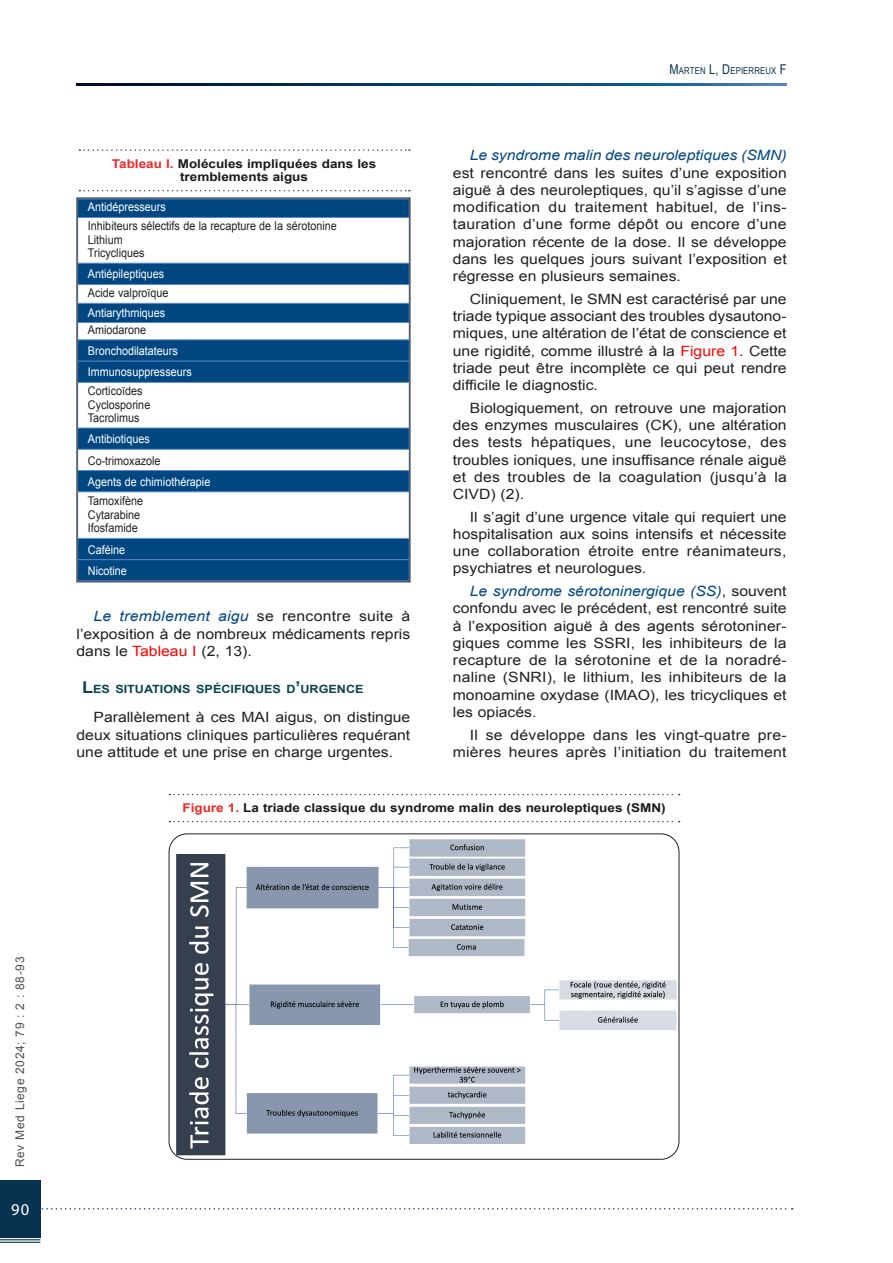
<style>
.page{position:relative;width:893px;height:1263px;background:#fff}
.page>*{position:absolute;margin:0;border:0;box-sizing:border-box;transform-origin:0 0}
.t1{font:16.5px "Myriad Pro";color:#fff}
.Texte_2020{font:14.1px/17.2px "Arial";color:#231f20;text-align:justify;scale:1.11 1}
.Légendes_Tab_et_Fig_2020{font:700 12.15px/13.5px "Arial";color:#1a1a1a;text-align:center;scale:1.11 1}
.Tableau_Texte_2020{font:12px "Arial";color:#231f20;scale:.9 1}
.Tableau_Texte_2020-2{font:12px "Arial";color:#fff;scale:.9 1}
.t2{font:12px "Arial";letter-spacing:.05em;color:#505050}
.Titre_2_2020{font:700 11.4px "Arial";color:#08444e;scale:1.11 1}
.t3{font:9.45px "Arial Narrow";letter-spacing:.015em;color:#073250}
.s1{color:#ee2928}
.s2{font-style:italic;color:#004782}
.s3{color:#f00}
.s4{font-size:16.2px}
.s5{font-size:13.5px}
</style>
<div class="page">
<svg style="left:40px;top:1208px;width:753px;height:1px"></svg>
<div style="left:0;top:1180px;width:40px;height:57px;background:#073250"></div>
<hr style="left:0;top:1239px;width:40px;height:1px;background:#073250">
<hr style="left:0;top:1242px;width:40px;height:1px;background:#073250">
<svg style="left:77px;top:84px;width:710px;height:1px"></svg>
<svg style="left:79px;top:149px;width:331px;height:2px"></svg>
<svg style="left:79px;top:190px;width:331px;height:1px"></svg>
<svg style="left:79px;top:200px;width:329px;height:380px;fill:#004782"></svg>
<div style="left:78px;top:492px;width:331px;height:46px;background:#fff"></div>
<hr style="left:77px;top:217px;width:333px;height:1px;background:#5a8ac7">
<hr style="left:77px;top:263px;width:333px;height:1px;background:#5a8ac7">
<hr style="left:77px;top:284px;width:333px;height:1px;background:#5a8ac7">
<hr style="left:77px;top:303px;width:333px;height:1px;background:#5a8ac7">
<hr style="left:77px;top:322px;width:333px;height:1px;background:#5a8ac7">
<hr style="left:77px;top:339px;width:333px;height:1px;background:#5a8ac7">
<hr style="left:77px;top:361px;width:333px;height:1px;background:#5a8ac7">
<hr style="left:77px;top:382px;width:333px;height:1px;background:#5a8ac7">
<hr style="left:77px;top:428px;width:333px;height:1px;background:#5a8ac7">
<hr style="left:77px;top:449px;width:333px;height:1px;background:#5a8ac7">
<hr style="left:77px;top:470px;width:333px;height:1px;background:#5a8ac7">
<hr style="left:77px;top:491px;width:333px;height:1px;background:#5a8ac7">
<hr style="left:77px;top:538px;width:333px;height:1px;background:#5a8ac7">
<hr style="left:77px;top:559px;width:333px;height:1px;background:#5a8ac7">
<svg style="left:169px;top:794px;width:511px;height:1px"></svg>
<svg style="left:169px;top:821px;width:511px;height:1px"></svg>
<img style="left:169px;top:835px;width:510px;height:324px">
<p class="Légendes_Tab_et_Fig_2020" style="left:112px;top:157px;width:240px"><span class="s1">Tableau I.</span> Molécules impliquées dans les tremblements aigus</p>
<p class="Tableau_Texte_2020-2" style="left:88px;top:199px;width:88px">Antidépresseurs</p>
<p class="Tableau_Texte_2020" style="left:88px;top:218px;width:278px">Inhibiteurs sélectifs de la recapture de la sérotonine</p>
<p class="Tableau_Texte_2020" style="left:88px;top:232px;width:40px">Lithium</p>
<p class="Tableau_Texte_2020" style="left:88px;top:245px;width:64px">Tricycliques</p>
<p class="Tableau_Texte_2020-2" style="left:88px;top:266px;width:86px">Antiépileptiques</p>
<p class="Tableau_Texte_2020" style="left:88px;top:285px;width:91px">Acide valproïque</p>
<p class="Tableau_Texte_2020-2" style="left:88px;top:304px;width:88px">Antiarythmiques</p>
<p class="Tableau_Texte_2020" style="left:88px;top:322px;width:66px">Amiodarone</p>
<p class="Tableau_Texte_2020-2" style="left:88px;top:343px;width:102px">Bronchodilatateurs</p>
<p class="Tableau_Texte_2020-2" style="left:88px;top:364px;width:117px">Immunosuppresseurs</p>
<p class="Tableau_Texte_2020" style="left:88px;top:383px;width:62px">Corticoïdes</p>
<p class="Tableau_Texte_2020" style="left:88px;top:396px;width:71px">Cyclosporine</p>
<p class="Tableau_Texte_2020" style="left:88px;top:410px;width:59px">Tacrolimus</p>
<p class="Tableau_Texte_2020-2" style="left:88px;top:431px;width:70px">Antibiotiques</p>
<p class="Tableau_Texte_2020" style="left:88px;top:452px;width:82px">Co-trimoxazole</p>
<p class="Tableau_Texte_2020-2" style="left:88px;top:474px;width:138px">Agents de chimiothérapie</p>
<p class="Tableau_Texte_2020" style="left:88px;top:493px;width:63px">Tamoxifène</p>
<p class="Tableau_Texte_2020" style="left:88px;top:507px;width:60px">Cytarabine</p>
<p class="Tableau_Texte_2020" style="left:88px;top:520px;width:57px">Ifosfamide</p>
<p class="Tableau_Texte_2020-2" style="left:88px;top:542px;width:43px">Caféine</p>
<p class="Tableau_Texte_2020-2" style="left:88px;top:563px;width:45px">Nicotine</p>
<p class="Texte_2020" style="left:77px;top:608px;width:302px;text-indent:17px"><span class="s2">Le tremblement aigu</span> se rencontre suite à l’exposition à de nombreux médicaments repris dans le <span class="s3">Tableau I</span> (2, 13).</p>
<p class="Titre_2_2020" style="left:82px;top:682px;width:255px"><span class="s4">L</span>ES SITUATIONS SPÉCIFIQUES D<span class="s4">’</span>URGENCE</p>
<p class="Texte_2020" style="left:77px;top:709px;width:302px;text-indent:17px">Parallèlement à ces MAI aigus, on distingue deux situations cliniques particulières requérant une attitude et une prise en charge urgentes.</p>
<p class="t3" style="left:670px;top:63px;width:119px"><span class="s5">M</span>ARTEN <span class="s5">L, D</span>EPIERREUX <span class="s5">F</span></p>
<p class="Texte_2020" style="left:453px;top:147px;width:302px;text-indent:17px"><span class="s2">Le syndrome malin des neuroleptiques (SMN) </span>est rencontré dans les suites d’une exposition aiguë à des neuroleptiques, qu’il s’agisse d’une modification du traitement habituel, de l’ins&shy;tauration d’une forme dépôt ou encore d’une majoration récente de la dose. Il se développe dans les quelques jours suivant l’exposition et régresse en plusieurs semaines.</p>
<p class="Texte_2020" style="left:453px;top:290px;width:302px;text-indent:17px">Cliniquement, le SMN est caractérisé par une triade typique associant des troubles dysautono&shy;miques, une altération de l’état de conscience et une rigidité, comme illustré à la <span class="s3">Figure 1</span>. Cette triade peut être incomplète ce qui peut rendre difficile le diagnostic.</p>
<p class="Texte_2020" style="left:453px;top:399px;width:302px;text-indent:17px">Biologiquement, on retrouve une majoration des enzymes musculaires (CK), une altération des tests hépatiques, une leucocytose, des troubles ioniques, une insuffisance rénale aiguë et des troubles de la coagulation (jusqu’à la CIVD) (2).</p>
<p class="Texte_2020" style="left:453px;top:508px;width:302px;text-indent:17px">Il s’agit d’une urgence vitale qui requiert une hospitalisation aux soins intensifs et nécessite une collaboration étroite entre réanimateurs, psychiatres et neurologues.</p>
<p class="Texte_2020" style="left:453px;top:583px;width:302px;text-indent:17px"><span class="s2">Le syndrome sérotoninergique (SS)</span>, souvent confondu avec le précédent, est rencontré suite à l’exposition aiguë à des agents sérotoniner&shy;giques comme les SSRI, les inhibiteurs de la recapture de la sérotonine et de la noradré&shy;naline (SNRI), le lithium, les inhibiteurs de la monoamine oxydase (IMAO), les tricycliques et les opiacés.</p>
<p class="Texte_2020" style="left:453px;top:726px;width:302px;text-align:right">Il se développe dans les vingt-quatre pre&shy;mières heures après l’initiation du traitement</p>
<p class="Légendes_Tab_et_Fig_2020" style="left:182px;top:802px;width:437px"><span class="s1">Figure 1.</span> La triade classique du syndrome malin des neuroleptiques (SMN)</p>
<p class="t2" style="left:12px;top:1167px;width:212px;rotate:-90deg">Rev Med Liege 2024; 79 : 2 : 88-93</p>
<p class="t1" style="left:11px;top:1199px;width:20px">90</p>
</div>
